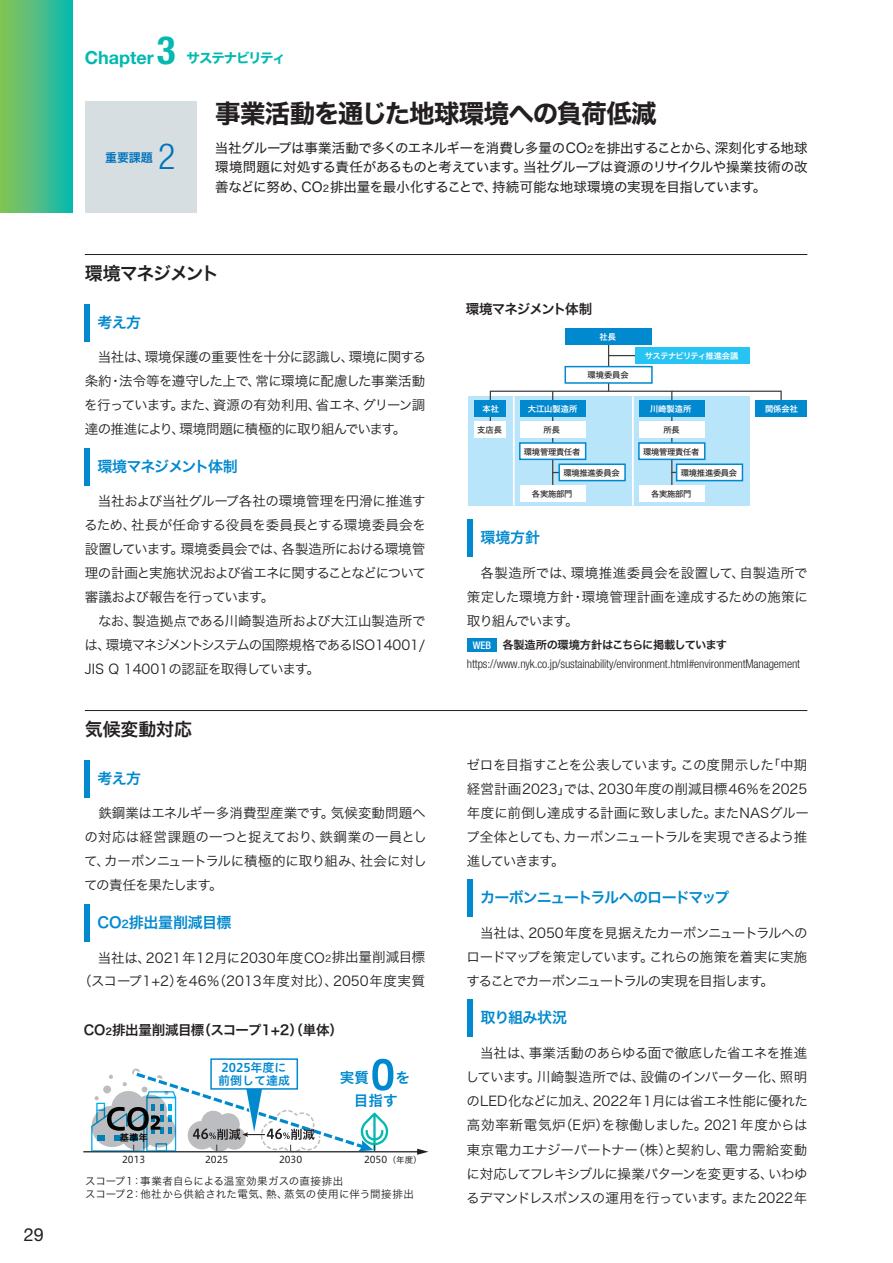
<style>
.page{position:relative;width:893px;height:1263px;background:#fff}
.page>*{position:absolute;margin:0;border:0;box-sizing:border-box;transform-origin:0 0}
.t1{font:300 condensed 36px "Helvetica Neue LT Std";color:#0072bc}
.t2{font:25.5px "Hira Kaku Std N W7";letter-spacing:-.03em;color:#231f20}
.t3{font:18px "Hira Kaku Std N W6";letter-spacing:-.07em;color:#231f20}
.t4{font:700 18px "Helvetica Neue LT Std";color:#03b9b0}
.t5{font:18px "Hira Kaku Std N W6";letter-spacing:-.035em;color:#231f20}
.t6{font:18px "Helvetica Neue LT Std";color:#231f20}
.t7{font:15px "Hira Kaku Std N W6";letter-spacing:-.08em;color:#0089cf}
.t8{font:15px "Hira Kaku Std N W6";letter-spacing:-.045em;color:#0089cf}
.t9{font:15px "Hira Kaku Std N W6";letter-spacing:-.07em;color:#0089cf}
.t10{font:15px "Hira Kaku Std N W6";letter-spacing:-.025em;color:#0089cf}
.t11{font:14.55px "Hiragino UD Sans Std W6";color:#0089cf}
.t12{font:13.5px/24px "Hira Kaku Std N W3";letter-spacing:-.03em;color:#231f20;text-align:justify}
.t13{font:13.5px/19.5px "Hira Kaku Std N W4";letter-spacing:-.02em;color:#231f20;text-align:justify}
.t14{font:13.5px/24px "Hira Kaku Std N W3";color:#231f20;text-align:right}
.t15{font:13.5px "Hira Kaku Std N W6";letter-spacing:-.025em;color:#231f20}
.t16{font:13.5px "Hira Kaku Std N W6";letter-spacing:-.07em;color:#231f20}
.t17{font:13.5px "Hira Kaku Std N W7";letter-spacing:-.1em;color:#03b9b0}
.t18{font:300 condensed 12px "Helvetica Neue LT Std";letter-spacing:-.01em;color:#231f20}
.t19{font:12px/13.5px "Hiragino UD Sans Std W6";color:#0089cf}
.t20{font:12px "Hira Kaku Std N W6";color:#0072bc}
.t21{font:11.25px "Hira Kaku Std N W6";letter-spacing:-.04em;color:#231f20}
.t22{font:10.5px/13.5px "Hira Kaku Std N W3";letter-spacing:.02em;color:#231f20}
.t23{font:500 condensed 10.5px "Helvetica Neue LT Std";color:#fff}
.t24{font:9.6px "Hiragino UD Sans Std W4";color:#231f20}
.t25{font:9.3px "Hiragino UD Sans Std W6";color:#010101}
.t26{font:8.25px "Hira Kaku Std N W5";letter-spacing:-.025em;color:#231f20}
.t27{font:8.25px "Hira Kaku Std N W6";color:#fff}
.t28{font:8.25px "Hira Kaku Std N W6";letter-spacing:-.065em;color:#fff}
.s1{font-stretch:condensed;font-size:39px}
.s2{font-size:9.45px}
.s3{font-size:10.5px}
.s4{font-size:8.55px}
</style>
<div class="page">
<hr style="left:83px;top:1151px;width:336px;height:1px;background:#3e3e3f">
<svg style="left:417px;top:1149px;width:11px;height:6px"></svg>
<div style="left:468px;top:396px;width:281px;height:109px;background:#b9e5fa"></div>
<hr style="left:608px;top:344px;width:1px;height:47px;background:#3e3e3f">
<hr style="left:513px;top:396px;width:2px;height:109px;background:#fff">
<hr style="left:632px;top:396px;width:2px;height:109px;background:#fff">
<div style="left:565px;top:328px;width:87px;height:16px;background:#0089cf"></div>
<hr style="left:609px;top:355px;width:30px;height:1px;background:#3e3e3f">
<div style="left:639px;top:485px;width:66px;height:17px;background:#fff"></div>
<div style="left:520px;top:485px;width:66px;height:17px;background:#fff"></div>
<div style="left:635px;top:347px;width:114px;height:17px;background:#27c3f3"></div>
<div style="left:565px;top:367px;width:87px;height:16px;background:#fff"></div>
<div style="left:564px;top:366px;width:89px;height:18px;border:2px solid #0089cf"></div>
<div style="left:475px;top:400px;width:31px;height:17px;background:#0089cf"></div>
<div style="left:475px;top:422px;width:31px;height:16px;background:#fff"></div>
<svg style="left:489px;top:390px;width:293px;height:103px"></svg>
<div style="left:755px;top:400px;width:52px;height:17px;background:#0089cf"></div>
<svg style="left:91px;top:1059px;width:302px;height:94px"></svg>
<hr style="left:85px;top:254px;width:722px;height:1px;background:#231f20">
<div style="left:85px;top:304px;width:5px;height:37px;background:#0089cf"></div>
<div style="left:85px;top:448px;width:5px;height:37px;background:#0089cf"></div>
<div style="left:468px;top:519px;width:5px;height:38px;background:#0089cf"></div>
<hr style="left:85px;top:710px;width:722px;height:1px;background:#231f20">
<div style="left:85px;top:759px;width:5px;height:38px;background:#0089cf"></div>
<div style="left:85px;top:903px;width:5px;height:38px;background:#0089cf"></div>
<div style="left:468px;top:879px;width:5px;height:38px;background:#0089cf"></div>
<div style="left:468px;top:999px;width:5px;height:38px;background:#0089cf"></div>
<div style="left:85px;top:101px;width:112px;height:112px;background:#d6dee2"></div>
<div style="left:467px;top:638px;width:30px;height:14px;background:#0089cf"></div>
<div style="left:0;top:0;width:72px;height:213px;background:linear-gradient(to right,#8dc353,#10b9b0)"></div>
<h3 class="t6" style="left:24px;top:1224px;width:22px">29</h3>
<h3 class="t4" style="left:85px;top:46px;width:92px">Chapter <span class="s1">3</span></h3>
<p class="t17" style="left:187px;top:47px;width:100px">サステナビリティ</p>
<p class="t20" style="left:105px;top:148px;width:49px">重要課題</p>
<h1 class="t1" style="left:158px;top:136px;width:19px">2</h1>
<h2 class="t2" style="left:215px;top:94px;width:443px">事業活動を通じた地球環境への負荷低減</h2>
<p class="t13" style="left:215px;top:138px;width:594px">当社グループは事業活動で多くのエネルギーを消費し多量のCO<span class="s2">2</span>を排出することから、深刻化する地球環境問題に対処する責任があるものと考えています。当社グループは資源のリサイクルや操業技術の改善などに努め、CO<span class="s2">2</span>排出量を最小化することで、持続可能な地球環境の実現を目指しています。</p>
<h3 class="t3" style="left:85px;top:259px;width:136px">環境マネジメント</h3>
<p class="t8" style="left:97px;top:311px;width:45px">考え方</p>
<p class="t12" style="left:84px;top:345px;width:343px;text-indent:14px">当社は、環境保護の重要性を十分に認識し、環境に関する条約・法令等を遵守した上で、常に環境に配慮した事業活動を行っています。また、資源の有効利用、省エネ、グリーン調達の推進により、環境問題に積極的に取り組んでいます。</p>
<p class="t9" style="left:97px;top:455px;width:142px">環境マネジメント体制</p>
<p class="t12" style="left:84px;top:489px;width:343px;text-indent:14px">当社および当社グループ各社の環境管理を円滑に推進するため、社長が任命する役員を委員長とする環境委員会を設置しています。環境委員会では、各製造所における環境管理の計画と実施状況および省エネに関することなどについて審議および報告を行っています。</p>
<p class="t12" style="left:84px;top:609px;width:343px;text-indent:14px">なお、製造拠点である川崎製造所および大江山製造所では、環境マネジメントシステムの国際規格であるISO14001/ JIS Q 14001の認証を取得しています。</p>
<h3 class="t5" style="left:85px;top:715px;width:109px">気候変動対応</h3>
<p class="t8" style="left:97px;top:767px;width:45px">考え方</p>
<p class="t12" style="left:84px;top:801px;width:344px;text-indent:14px">鉄鋼業はエネルギー多消費型産業です。気候変動問題への対応は経営課題の一つと捉えており、鉄鋼業の一員として、カーボンニュートラルに積極的に取り組み、社会に対しての責任を果たします。</p>
<p class="t10" style="left:97px;top:911px;width:136px">CO<span class="s3">2</span>排出量削減目標</p>
<p class="t14" style="left:78px;top:945px;width:349px">当社は、2021年12月に2030年度CO<span class="s2">2</span>排出量削減目標<br>（スコープ1+2）を46％（2013年度対比）、2050年度実質</p>
<p class="t15" style="left:84px;top:1019px;width:261px">CO<span class="s2">2</span>排出量削減目標（スコープ1+2）（単体）</p>
<p class="t25" style="left:120px;top:1131px;width:30px">基準年</p>
<p class="t19" style="left:218px;top:1060px;width:73px">2025年度に前倒して達成</p>
<p class="t11" style="left:340px;top:1066px;width:31px">実質</p>
<p class="t11" style="left:396px;top:1066px;width:16px">を</p>
<p class="t11" style="left:354px;top:1089px;width:45px">目指す</p>
<p class="t24" style="left:122px;top:1152px;width:25px">2013</p>
<p class="t24" style="left:205px;top:1152px;width:25px">2025</p>
<p class="t24" style="left:279px;top:1152px;width:25px">2030</p>
<p class="t24" style="left:364px;top:1152px;width:59px">2050<span class="s4">（年度）</span></p>
<p class="t22" style="left:85px;top:1174px;width:330px">スコープ1：事業者自らによる温室効果ガスの直接排出<br>スコープ2：他社から供給された電気、熱、蒸気の使用に伴う間接排出</p>
<p class="t16" style="left:466px;top:299px;width:128px">環境マネジメント体制</p>
<p class="t27" style="left:600px;top:330px;width:18px">社長</p>
<p class="t26" style="left:588px;top:369px;width:42px">環境委員会</p>
<p class="t28" style="left:645px;top:350px;width:95px">サステナビリティ推進会議</p>
<p class="t27" style="left:483px;top:403px;width:18px">本社</p>
<p class="t26" style="left:477px;top:424px;width:26px">支店長</p>
<p class="t27" style="left:528px;top:403px;width:51px">大江山製造所</p>
<p class="t27" style="left:650px;top:403px;width:43px">川崎製造所</p>
<p class="t26" style="left:524px;top:445px;width:58px">環境管理責任者</p>
<p class="t26" style="left:563px;top:466px;width:58px">環境推進委員会</p>
<p class="t26" style="left:543px;top:424px;width:18px">所長</p>
<p class="t26" style="left:663px;top:424px;width:18px">所長</p>
<p class="t26" style="left:643px;top:445px;width:58px">環境管理責任者</p>
<p class="t26" style="left:681px;top:466px;width:58px">環境推進委員会</p>
<p class="t26" style="left:532px;top:488px;width:42px">各実施部門</p>
<p class="t26" style="left:651px;top:488px;width:42px">各実施部門</p>
<p class="t8" style="left:480px;top:526px;width:61px">環境方針</p>
<p class="t27" style="left:765px;top:403px;width:34px">関係会社</p>
<p class="t12" style="left:467px;top:561px;width:343px;text-indent:14px">各製造所では、環境推進委員会を設置して、自製造所で策定した環境方針・環境管理計画を達成するための施策に取り組んでいます。</p>
<p class="t21" style="left:502px;top:636px;width:226px">各製造所の環境方針はこちらに掲載しています</p>
<p class="t18" style="left:467px;top:657px;width:335px">https://www.nyk.co.jp/sustainability/environment.html#environmentManagement</p>
<p class="t23" style="left:473px;top:639px;width:20px">WEB</p>
<p class="t12" style="left:466px;top:753px;width:345px;text-align:left">ゼロを目指すことを公表しています。この度開示した「中期経営計画2023」では、2030年度の削減目標46％を2025年度に前倒し達成する計画に致しました。またNASグループ全体としても、カーボンニュートラルを実現できるよう推進していきます。</p>
<p class="t7" style="left:480px;top:886px;width:251px">カーボンニュートラルへのロードマップ</p>
<p class="t12" style="left:466px;top:921px;width:343px;text-indent:14px">当社は、2050年度を見据えたカーボンニュートラルへのロードマップを策定しています。これらの施策を着実に実施することでカーボンニュートラルの実現を目指します。</p>
<p class="t8" style="left:480px;top:1006px;width:88px">取り組み状況</p>
<p class="t12" style="left:466px;top:1041px;width:343px;text-indent:14px">当社は、事業活動のあらゆる面で徹底した省エネを推進しています。川崎製造所では、設備のインバーター化、照明のLED化などに加え、2022年1月には省エネ性能に優れた高効率新電気炉（E炉）を稼働しました。2021年度からは東京電力エナジーパートナー（株）と契約し、電力需給変動に対応してフレキシブルに操業パターンを変更する、いわゆるデマンドレスポンスの運用を行っています。また2022年</p>
</div>
